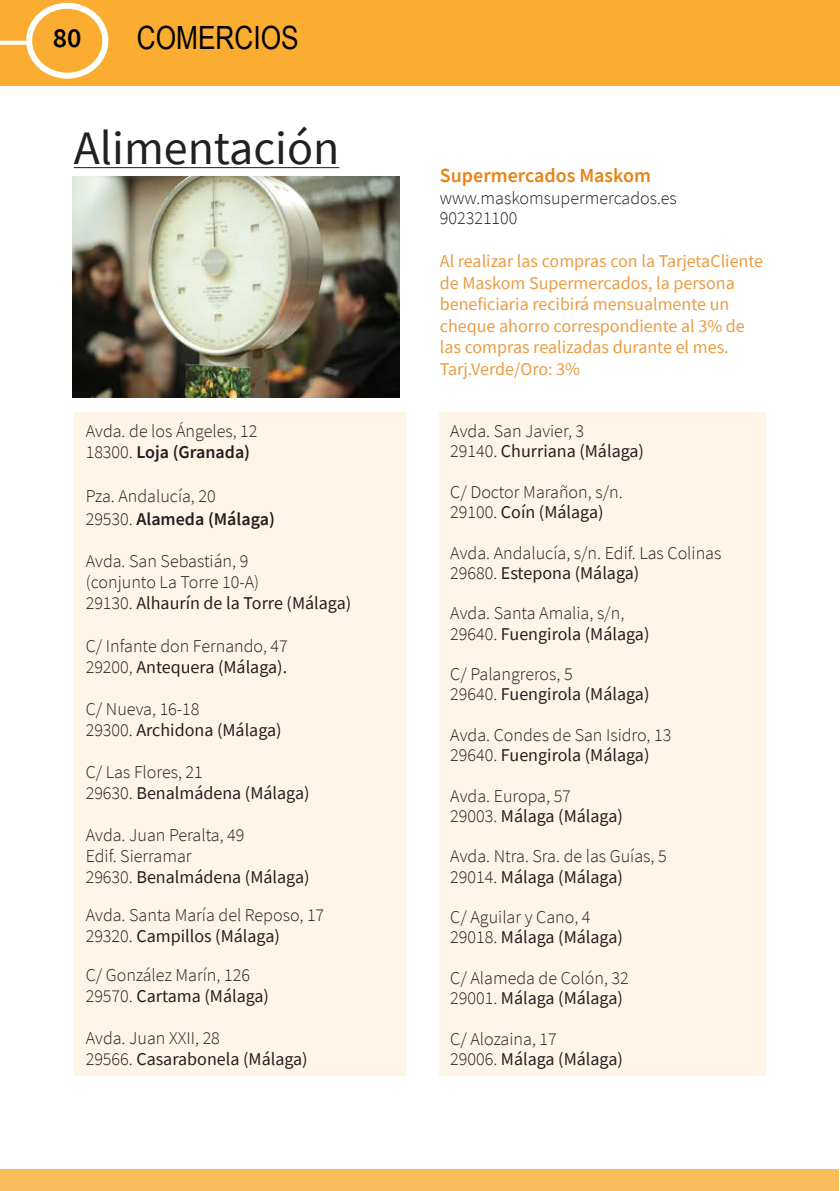
<style>
.page{position:relative;width:840px;height:1191px;background:#fff}
.page>*{position:absolute;margin:0;border:0;box-sizing:border-box;transform-origin:0 0}
.t1{font:48px "Source Sans Pro";color:#231f20}
.t2{font:32px "Arial Narrow";color:#000}
.t3{font:600 28px "Source Sans Pro";color:#000}
.t4{font:600 20px "Source Sans Pro";color:#e58314}
.t5{font:300 18px/21px "Source Sans Pro";color:#231f20}
.t6{font:18px/21.6px "Source Sans Pro";color:#ea9c43}
.s1{font-weight:600}
.s2{font-weight:400}
</style>
<div class="page">
<div style="left:0;top:0;width:839px;height:86px;background:#faad30"></div>
<svg style="left:0;top:41px;width:26px;height:4px"></svg>
<div style="left:26px;top:3px;width:82px;height:76px;border:6px solid #fff;border-radius:50%"></div>
<div style="left:0;top:1169px;width:838px;height:22px;background:#fbbc5b"></div>
<hr style="left:839px;top:0;width:1px;height:86px;background:#faad30">
<hr style="left:74px;top:167px;width:265px;height:1px;background:#231f20">
<div style="left:74px;top:412px;width:333px;height:664px;background:#fef5e7"></div>
<div style="left:438px;top:412px;width:326px;height:664px;background:#fef5e7"></div>
<img style="left:73px;top:177px;width:326px;height:220px">
<h3 class="t3" style="left:53px;top:19px;width:30px">80</h3>
<h2 class="t2" style="left:137px;top:14px;width:163px">COMERCIOS</h2>
<h1 class="t1" style="left:74px;top:117px;width:267px">Alimentación</h1>
<p class="t5" style="left:86px;top:421px;width:173px">Avda. de los Ángeles, 12<br>18300. <span class="s1">Loja (Granada)</span></p>
<p class="t5" style="left:86px;top:485px;width:191px;line-height:22.8px">Pza. Andalucía, 20<br>29530. <span class="s1">Alameda (Málaga)</span></p>
<p class="t5" style="left:86px;top:551px;width:267px">Avda. San Sebastián, 9<br>(conjunto La Torre 10-A)<br>29130. <span class="s2">Alhaurín de la Torre (Málaga)</span></p>
<p class="t5" style="left:86px;top:635px;width:203px">C/ Infante don Fernando, 47<br>29200, <span class="s2">Antequera (Málaga).</span></p>
<p class="t5" style="left:86px;top:698px;width:197px">C/ Nueva, 16-18<br>29300. <span class="s2">Archidona (Málaga)</span></p>
<p class="t5" style="left:86px;top:761px;width:225px">C/ Las Flores, 21<br>29630. <span class="s2">Benalmádena (Málaga)</span></p>
<p class="t5" style="left:86px;top:824px;width:225px">Avda. Juan Peralta, 49<br>Edif. Sierramar<br>29630. <span class="s2">Benalmádena (Málaga)</span></p>
<p class="t5" style="left:86px;top:905px;width:240px">Avda. Santa María del Reposo, 17<br>29320. <span class="s2">Campillos (Málaga)</span></p>
<p class="t5" style="left:86px;top:964px;width:185px">C/ González Marín, 126<br>29570. <span class="s2">Cartama (Málaga)</span></p>
<p class="t5" style="left:86px;top:1027px;width:223px">Avda. Juan XXII, 28<br>29566. <span class="s2">Casarabonela (Málaga)</span></p>
<p class="t4" style="left:439px;top:162px;width:212px">Supermercados Maskom</p>
<p class="t5" style="left:439px;top:188px;width:238px;line-height:19.8px">www.maskomsupermercados.es<br>902321100</p>
<p class="t6" style="left:439px;top:250px;width:325px">Al realizar las compras con la TarjetaCliente de Maskom Supermercados, la persona beneficiaria recibirá mensualmente un cheque ahorro correspondiente al 3% de las compras realizadas durante el mes.<br>Tarj.Verde/Oro: 3%</p>
<p class="t5" style="left:450px;top:421px;width:195px;line-height:20.2px">Avda. San Javier, 3<br>29140. <span class="s2">Churriana (Málaga)</span></p>
<p class="t5" style="left:450px;top:482px;width:174px;line-height:20.2px">C/ Doctor Marañon, s/n.<br>29100. <span class="s2">Coín (Málaga)</span></p>
<p class="t5" style="left:450px;top:542px;width:272px;line-height:20.2px">Avda. Andalucía, s/n. Edif. Las Colinas<br>29680. <span class="s2">Estepona (Málaga)</span></p>
<p class="t5" style="left:450px;top:603px;width:200px;line-height:20.2px">Avda. Santa Amalia, s/n,<br>29640. <span class="s2">Fuengirola (Málaga)</span></p>
<p class="t5" style="left:450px;top:664px;width:200px;line-height:20.2px">C/ Palangreros, 5<br>29640. <span class="s2">Fuengirola (Málaga)</span></p>
<p class="t5" style="left:450px;top:725px;width:222px;line-height:20.2px">Avda. Condes de San Isidro, 13<br>29640. <span class="s2">Fuengirola (Málaga)</span></p>
<p class="t5" style="left:450px;top:785px;width:174px;line-height:20.2px">Avda. Europa, 57<br>29003. <span class="s2">Málaga (Málaga)</span></p>
<p class="t5" style="left:450px;top:846px;width:218px;line-height:20.2px">Avda. Ntra. Sra. de las Guías, 5<br>29014. <span class="s2">Málaga (Málaga)</span></p>
<p class="t5" style="left:450px;top:907px;width:174px;line-height:20.2px">C/ Aguilar y Cano, 4<br>29018. <span class="s2">Málaga (Málaga)</span></p>
<p class="t5" style="left:450px;top:967px;width:180px;line-height:20.2px">C/ Alameda de Colón, 32<br>29001. <span class="s2">Málaga (Málaga)</span></p>
<p class="t5" style="left:450px;top:1028px;width:174px;line-height:20.2px">C/ Alozaina, 17<br>29006. <span class="s2">Málaga (Málaga)</span></p>
</div>
